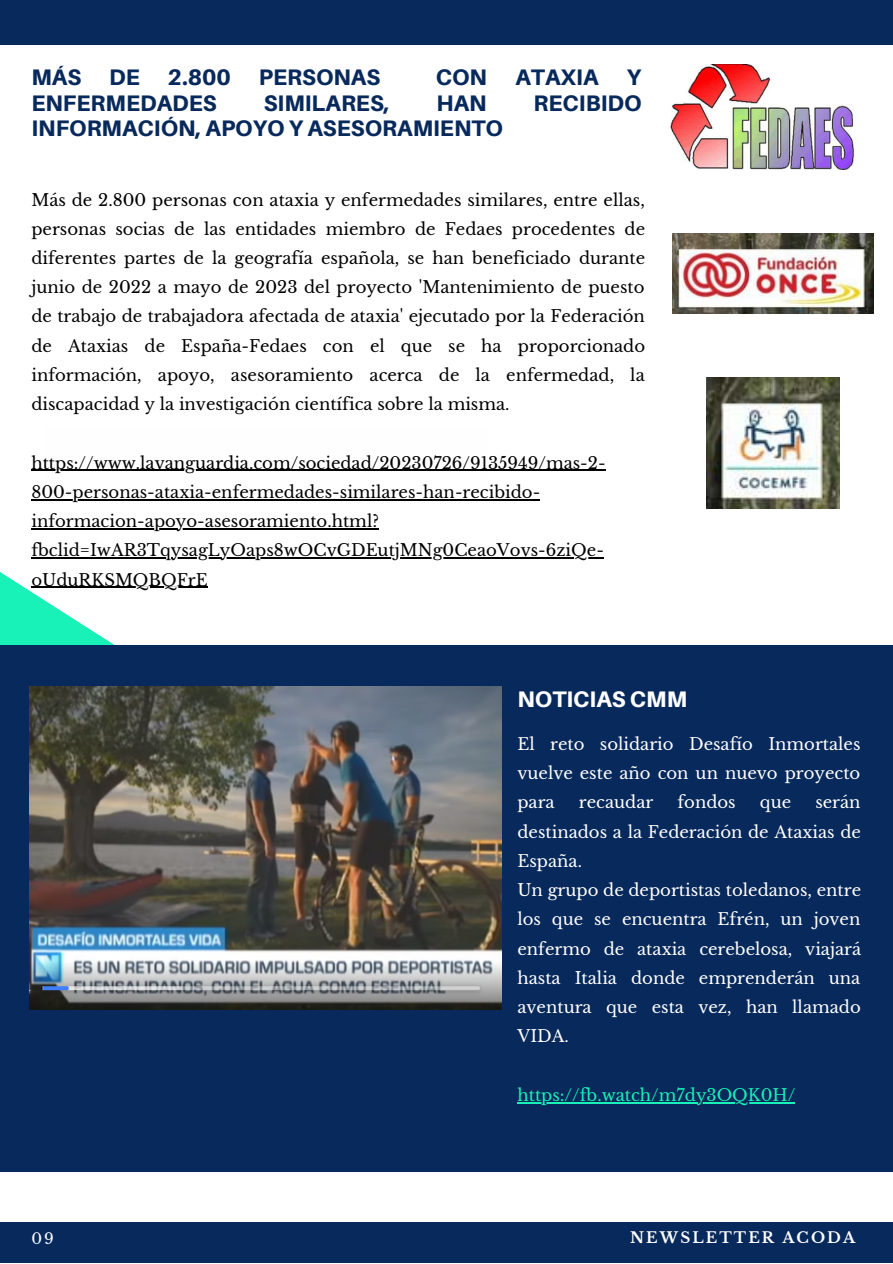
<style>
.page{position:relative;width:893px;height:1264px;background:#fff}
.page>*{position:absolute;margin:0;border:0;box-sizing:border-box;transform-origin:0 0}
.t1{font:800 22.5px "Aileron";color:#08295b}
.t2{font:800 22.5px "Aileron";color:#fff}
.t3{font:16.5px/29.2px "Libre Baskerville";color:#000;text-align:justify}
.t4{font:16.5px/29.2px "Libre Baskerville";color:#fff;text-align:justify}
.t5{font:16.5px "Libre Baskerville";color:#18f1b7}
.t6{font:700 15px "Libre Baskerville";letter-spacing:.14em;color:#fff}
.t7{font:15px "Libre Baskerville";color:#fff}
</style>
<div class="page">
<svg style="left:0;top:469px;width:239px;height:176px"></svg>
<div style="left:0;top:645px;width:892px;height:526px;background:#08295b"></div>
<div style="left:44px;top:427px;width:443px;height:53px;background:#fefefe"></div>
<div style="left:0;top:1222px;width:892px;height:40px;background:#08295b"></div>
<div style="left:0;top:0;width:892px;height:45px;background:#08295b"></div>
<img style="left:29px;top:686px;width:473px;height:323px">
<img style="left:670px;top:64px;width:185px;height:106px">
<img style="left:672px;top:233px;width:201px;height:80px">
<hr style="left:517px;top:1101px;width:278px;height:2px;background:#18f1b7">
<hr style="left:31px;top:470px;width:574px;height:1px;background:#000">
<hr style="left:31px;top:499px;width:509px;height:1px;background:#000">
<hr style="left:31px;top:528px;width:348px;height:1px;background:#000">
<hr style="left:31px;top:557px;width:573px;height:1px;background:#000">
<hr style="left:31px;top:586px;width:177px;height:2px;background:#000">
<img style="left:706px;top:377px;width:133px;height:131px">
<p class="t1" style="left:31px;top:63px;width:350px">MÁS DE 2.800 PERSONAS</p>
<p class="t1" style="left:436px;top:63px;width:53px">CON</p>
<p class="t1" style="left:515px;top:63px;width:85px">ATAXIA</p>
<p class="t1" style="left:627px;top:63px;width:16px">Y</p>
<p class="t1" style="left:31px;top:89px;width:187px">ENFERMEDADES</p>
<p class="t1" style="left:264px;top:89px;width:127px">SIMILARES,</p>
<p class="t1" style="left:436px;top:89px;width:52px">HAN</p>
<p class="t1" style="left:533px;top:89px;width:109px">RECIBIDO</p>
<p class="t1" style="left:31px;top:115px;width:473px">INFORMACIÓN, APOYO Y ASESORAMIENTO</p>
<p class="t3" style="left:31px;top:185px;width:615px">Más de 2.800 personas con ataxia y enfermedades similares, entre ellas, personas socias de las entidades miembro de Fedaes procedentes de diferentes partes de la geografía española, se han beneficiado durante junio de 2022 a mayo de 2023 del proyecto 'Mantenimiento de puesto de trabajo de trabajadora afectada de ataxia' ejecutado por la Federación de Ataxias de España-Fedaes con el que se ha proporcionado información, apoyo, asesoramiento acerca de la enfermedad, la discapacidad y la investigación científica sobre la misma.</p>
<p class="t3" style="left:31px;top:448px;width:575px;text-align:left">https://www.lavanguardia.com/sociedad/20230726/9135949/mas-2- 800-personas-ataxia-enfermedades-similares-han-recibido&shy;informacion-apoyo-asesoramiento.html? fbclid=IwAR3TqysagLyOaps8wOCvGDEutjMNg0CeaoVovs-6ziQe&shy;oUduRKSMQBQFrE</p>
<p class="t2" style="left:517px;top:685px;width:171px">NOTICIAS CMM</p>
<p class="t4" style="left:517px;top:729px;width:344px">El reto solidario Desafío Inmortales vuelve este año con un nuevo proyecto para</p>
<p class="t4" style="left:579px;top:788px;width:76px">recaudar</p>
<p class="t4" style="left:677px;top:788px;width:60px">fondos</p>
<p class="t4" style="left:759px;top:788px;width:33px">que</p>
<p class="t4" style="left:517px;top:788px;width:345px;text-indent:298px">serán destinados a la Federación de Ataxias de España.</p>
<p class="t4" style="left:517px;top:875px;width:345px">Un grupo de deportistas toledanos, entre los que se encuentra Efrén, un joven enfermo de ataxia cerebelosa, viajará hasta Italia donde emprenderán una aventura que esta vez, han llamado VIDA.</p>
<p class="t5" style="left:517px;top:1084px;width:279px">https://fb.watch/m7dy3OQK0H/</p>
<p class="t7" style="left:31px;top:1229px;width:24px">09</p>
<p class="t6" style="left:630px;top:1228px;width:226px">NEWSLETTER ACODA</p>
</div>
